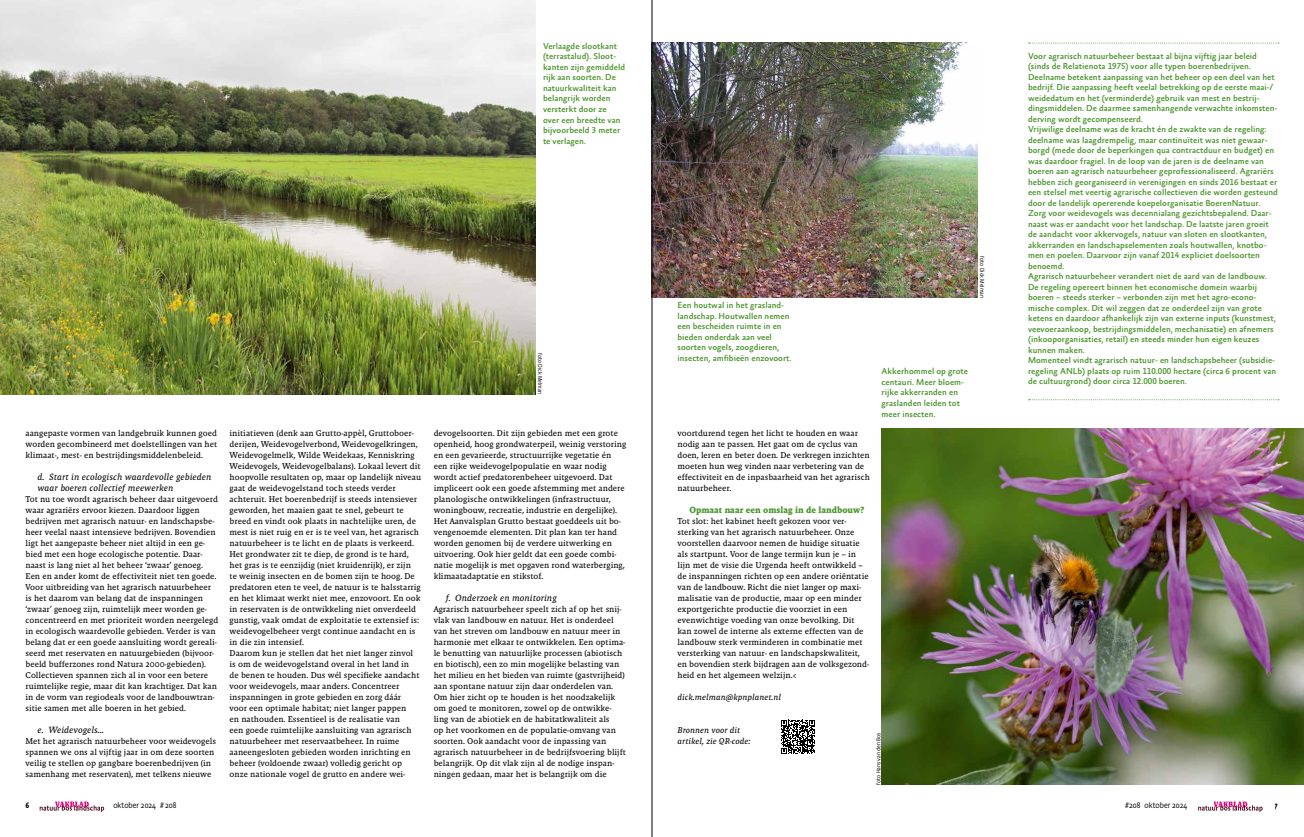
<style>
.page{position:relative;width:1304px;height:837px;background:#fff}
.page>*{position:absolute;margin:0;border:0;box-sizing:border-box;transform-origin:0 0}
.t1{font:italic 9.2px/11px "Malaga OT";color:#000}
.t2{font:700 9.2px "Malaga OT";color:#4d962f}
.t3{font:500 8.8px/10.5px "Absara Sans Offc Pro";color:#4d962f}
.t4{font:8.6px/11px "Malaga OT";color:#000}
.t5{font:italic 8.6px/11px "Malaga OT";color:#000}
.t6{font:300 8.3px "Absara Sans Headline Pro";color:#000}
.t7{font:500 8.3px "Absara Sans Headline Pro";color:#000}
.t8{font:300 6px "Absara Sans Headline Pro";color:#000}
</style>
<div class="page">
<img style="left:882px;top:428px;width:422px;height:356px">
<img style="left:0;top:0;width:536px;height:394px">
<img style="left:653px;top:43px;width:325px;height:255px">
<svg style="left:781px;top:719px;width:34px;height:34px"></svg>
<svg style="left:1029px;top:43px;width:250px;height:1px"></svg>
<svg style="left:1029px;top:399px;width:250px;height:1px"></svg>
<svg style="left:40px;top:801px;width:64px;height:10px"></svg>
<svg style="left:1198px;top:801px;width:65px;height:10px"></svg>
<hr style="left:652px;top:0;width:1px;height:836px;background:#000">
<p class="t3" style="left:543px;top:41px;width:84px">Verlaagde slootkant (terrastalud). Sloot&shy;kanten zijn gemiddeld rijk aan soorten. De natuurkwaliteit kan belangrijk worden versterkt door ze over een breedte van bijvoorbeeld 3 meter te verlagen.</p>
<p class="t8" style="left:544px;top:353px;width:43px;rotate:90deg">foto Dick Melman</p>
<p class="t4" style="left:26px;top:427px;width:193px;text-align:justify">aangepaste vormen van landgebruik kunnen goed worden gecombineerd met doelstellingen van het klimaat-, mest- en bestrijdingsmiddelenbeleid.</p>
<p class="t1" style="left:38px;top:471px;width:176px">d. Start in ecologisch waardevolle gebieden waar boeren collectief meewerken</p>
<p class="t4" style="left:26px;top:493px;width:194px">Tot nu toe wordt agrarisch beheer daar uitgevoerd waar agrariërs ervoor kiezen. Daardoor liggen bedrijven met agrarisch natuur- en landschapsbe&shy;heer veelal naast intensieve bedrijven. Bovendien ligt het aangepaste beheer niet altijd in een ge&shy;bied met een hoge ecologische potentie. Daar&shy;naast is lang niet al het beheer ‘zwaar’ genoeg.<br>Een en ander komt de effectiviteit niet ten goede.<br>Voor uitbreiding van het agrarisch natuurbeheer is het daarom van belang dat de inspanningen ‘zwaar’ genoeg zijn, ruimtelijk meer worden ge&shy;concentreerd en met prioriteit worden neergelegd in ecologisch waardevolle gebieden. Verder is van belang dat er een goede aansluiting wordt gereali&shy;seerd met reservaten en natuurgebieden (bijvoor&shy;beeld bufferzones rond Natura 2000-gebieden).<br>Collectieven spannen zich al in voor een betere ruimtelijke regie, maar dit kan krachtiger. Dat kan in de vorm van regiodeals voor de landbouwtran&shy;sitie samen met alle boeren in het gebied.</p>
<p class="t1" style="left:38px;top:724px;width:68px">e. Weidevogels…</p>
<p class="t4" style="left:26px;top:735px;width:192px">Met het agrarisch natuurbeheer voor weidevogels spannen we ons al vijftig jaar in om deze soorten veilig te stellen op gangbare boerenbedrijven (in samenhang met reservaten), met telkens nieuwe</p>
<p class="t4" style="left:230px;top:427px;width:193px">initiatieven (denk aan Grutto-appèl, Gruttoboer&shy;derijen, Weidevogelverbond, Weidevogelkringen, Weidevogelmelk, Wilde Weidekaas, Kenniskring Weidevogels, Weidevogelbalans). Lokaal levert dit hoopvolle resultaten op, maar op landelijk niveau gaat de weidevogelstand toch steeds verder achteruit. Het boerenbedrijf is steeds intensiever geworden, het maaien gaat te snel, gebeurt te breed en vindt ook plaats in nachtelijke uren, de mest is niet ruig en er is te veel van, het agrarisch natuurbeheer is te licht en de plaats is verkeerd.<br>Het grondwater zit te diep, de grond is te hard, het gras is te eenzijdig (niet kruidenrijk), er zijn<br>te weinig insecten en de bomen zijn te hoog. De predatoren eten te veel, de natuur is te halsstarrig en het klimaat werkt niet mee, enzovoort. En ook in reservaten is de ontwikkeling niet onverdeeld gunstig, vaak omdat de exploitatie te extensief is: weidevogelbeheer vergt continue aandacht en is in die zin intensief.<br>Daarom kun je stellen dat het niet langer zinvol is om de weidevogelstand overal in het land in<br>de benen te houden. Dus wél specifieke aandacht voor weidevogels, maar anders. Concentreer inspanningen in grote gebieden en zorg dáár<br>voor een optimale habitat; niet langer pappen<br>en nathouden. Essentieel is de realisatie van<br>een goede ruimtelijke aansluiting van agrarisch natuurbeheer met reservaatbeheer. In ruime aaneengesloten gebieden worden inrichting en beheer (voldoende zwaar) volledig gericht op onze nationale vogel de grutto en andere wei-</p>
<p class="t4" style="left:434px;top:427px;width:194px">devogelsoorten. Dit zijn gebieden met een grote openheid, hoog grondwaterpeil, weinig verstoring en een gevarieerde, structuurrijke vegetatie én een rijke weidevogelpopulatie en waar nodig wordt actief predatorenbeheer uitgevoerd. Dat impliceert ook een goede afstemming met andere planologische ontwikkelingen (infrastructuur, woningbouw, recreatie, industrie en dergelijke).<br>Het Aanvalsplan Grutto bestaat goeddeels uit bo&shy;vengenoemde elementen. Dit plan kan ter hand worden genomen bij de verdere uitwerking en uitvoering. Ook hier geldt dat een goede combi&shy;natie mogelijk is met opgaven rond waterberging, klimaatadaptatie en stikstof.</p>
<p class="t1" style="left:446px;top:592px;width:113px">f. Onderzoek en monitoring</p>
<p class="t4" style="left:434px;top:603px;width:194px">Agrarisch natuurbeheer speelt zich af op het snij&shy;vlak van landbouw en natuur. Het is onderdeel van het streven om landbouw en natuur meer in harmonie met elkaar te ontwikkelen. Een optima&shy;le benutting van natuurlijke processen (abiotisch en biotisch), een zo min mogelijke belasting van het milieu en het bieden van ruimte (gastvrijheid) aan spontane natuur zijn daar onderdelen van.<br>Om hier zicht op te houden is het noodzakelijk om goed te monitoren, zowel op de ontwikke&shy;ling van de abiotiek en de habitatkwaliteit als<br>op het voorkomen en de populatie-omvang van soorten. Ook aandacht voor de inpassing van agrarisch natuurbeheer in de bedrijfsvoering blijft belangrijk. Op dit vlak zijn al de nodige inspan&shy;ningen gedaan, maar het is belangrijk om die</p>
<p class="t3" style="left:677px;top:300px;width:116px">Een houtwal in het grasland&shy;landschap. Houtwallen nemen een bescheiden ruimte in en bieden onderdak aan veel soorten vogels, zoogdieren, insecten, amfibieën enzovoort.</p>
<p class="t3" style="left:882px;top:366px;width:88px">Akkerhommel op grote centauri. Meer bloem&shy;rijke akkerranden en graslanden leiden tot meer insecten.</p>
<p class="t4" style="left:677px;top:427px;width:194px">voortdurend tegen het licht te houden en waar nodig aan te passen. Het gaat om de cyclus van doen, leren en beter doen. De verkregen inzichten moeten hun weg vinden naar verbetering van de effectiviteit en de inpasbaarheid van het agrarisch natuurbeheer.</p>
<p class="t2" style="left:689px;top:504px;width:177px">Opmaat naar een omslag in de landbouw?</p>
<p class="t4" style="left:677px;top:515px;width:193px">Tot slot: het kabinet heeft gekozen voor ver&shy;sterking van het agrarisch natuurbeheer. Onze voorstellen daarvoor nemen de huidige situatie als startpunt. Voor de lange termijn kun je – in lijn met de visie die Urgenda heeft ontwikkeld – de inspanningen richten op een andere oriëntatie van de landbouw. Richt die niet langer op maxi&shy;malisatie van de productie, maar op een minder exportgerichte productie die voorziet in een evenwichtige voeding van onze bevolking. Dit kan zowel de interne als externe effecten van de landbouw sterk verminderen in combinatie met versterking van natuur- en landschapskwaliteit, en bovendien sterk bijdragen aan de volksgezond&shy;heid en het algemeen welzijn.&lt;</p>
<p class="t5" style="left:677px;top:691px;width:105px">dick.melman@kpnplanet.nl</p>
<p class="t5" style="left:677px;top:724px;width:75px">Bronnen voor dit artikel, zie QR-code:</p>
<p class="t8" style="left:875px;top:784px;width:53px;rotate:-90deg">foto Hans van den Bos</p>
<p class="t8" style="left:986px;top:256px;width:43px;rotate:90deg">foto Dick Melman</p>
<p class="t3" style="left:1028px;top:51px;width:251px">Voor agrarisch natuurbeheer bestaat al bijna vijftig jaar beleid (sinds de Relatienota 1975) voor alle typen boerenbedrijven.<br>Deelname betekent aanpassing van het beheer op een deel van het bedrijf. Die aanpassing heeft veelal betrekking op de eerste maai-/ weidedatum en het (verminderde) gebruik van mest en bestrij&shy;dingsmiddelen. De daarmee samenhangende verwachte inkomsten&shy;derving wordt gecompenseerd.<br>Vrijwilige deelname was de kracht én de zwakte van de regeling: deelname was laagdrempelig, maar continuïteit was niet gewaar&shy;borgd (mede door de beperkingen qua contractduur en budget) en was daardoor fragiel. In de loop van de jaren is de deelname van boeren aan agrarisch natuurbeheer geprofessionaliseerd. Agrariërs hebben zich georganiseerd in verenigingen en sinds 2016 bestaat er een stelsel met veertig agrarische collectieven die worden gesteund door de landelijk opererende koepelorganisatie BoerenNatuur.<br>Zorg voor weidevogels was decennialang gezichtsbepalend. Daar&shy;naast was er aandacht voor het landschap. De laatste jaren groeit de aandacht voor akkervogels, natuur van sloten en slootkanten, akkerranden en landschapselementen zoals houtwallen, knotbo&shy;men en poelen. Daarvoor zijn vanaf 2014 expliciet doelsoorten benoemd.<br>Agrarisch natuurbeheer verandert niet de aard van de landbouw.<br>De regeling opereert binnen het economische domein waarbij boeren – steeds sterker – verbonden zijn met het agro-econo&shy;mische complex. Dit wil zeggen dat ze onderdeel zijn van grote ketens en daardoor afhankelijk zijn van externe inputs (kunstmest, veevoeraankoop, bestrijdingsmiddelen, mechanisatie) en afnemers (inkooporganisaties, retail) en steeds minder hun eigen keuzes kunnen maken.<br>Momenteel vindt agrarisch natuur- en landschapsbeheer (subsidie&shy;regeling ANLb) plaats op ruim 110.000 hectare (circa 6 procent van de cultuurgrond) door circa 12.000 boeren.</p>
<p class="t7" style="left:26px;top:799px;width:5px">6</p>
<p class="t6" style="left:113px;top:799px;width:65px">oktober 2024 # 208</p>
<p class="t6" style="left:1125px;top:799px;width:64px">#208 oktober 2024</p>
<p class="t7" style="left:1275px;top:799px;width:5px">7</p>
</div>
